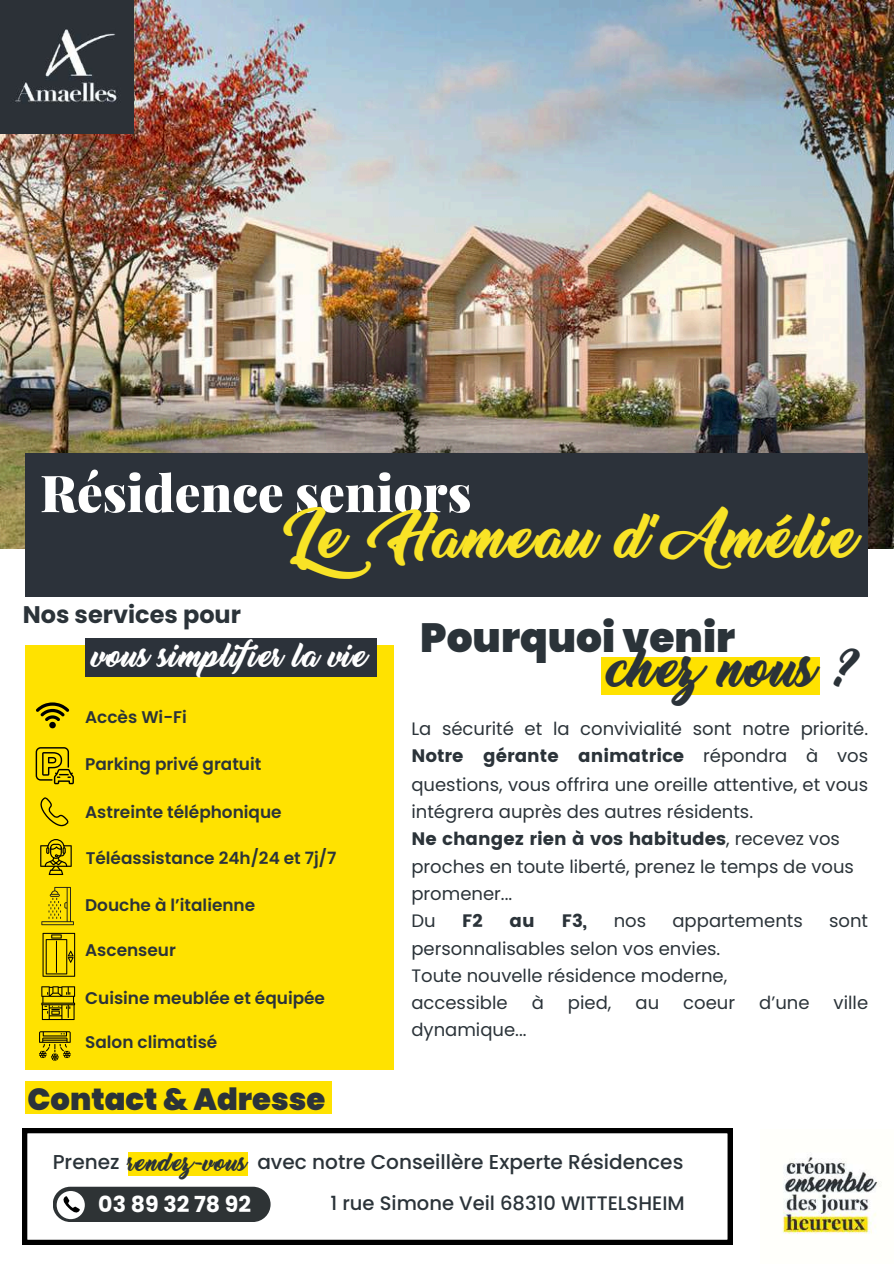
<style>
.page{position:relative;width:894px;height:1264px;background:#fff}
.page>*{position:absolute;margin:0;border:0;box-sizing:border-box;transform-origin:0 0}
.t1{font:900 51px "Playfair Display";color:#fff}
.t2{font:49.5px "Thinking Of Betty";color:#f9e326}
.t3{font:44.85px "Thinking Of Betty";color:#2b3339}
.t4{font:900 40.8px "Poppins";color:#2b3339}
.t5{font:900 30.6px "Poppins";color:#2b3339}
.t6{font:27px "Thinking Of Betty";color:#fff}
.t7{font:700 24px "Poppins";color:#2b3339}
.t8{font:700 22.05px "Poppins";color:#fff}
.t9{font:500 20.1px "Poppins";color:#2b3339}
.t10{font:500 19.5px "Poppins";color:#2b3339}
.t11{font:18px/27.3px "Poppins";color:#2b3339}
.t12{font:18px "Poppins";color:#2b3339}
.t13{font:600 16.95px "Poppins";color:#2b3339}
.s1{font-style:inherit}
.s2{font-family:"Thinking Of Betty";font-weight:400}
</style>
<div class="page">
<img style="left:1px;top:0;width:892px;height:548px">
<div style="left:25px;top:645px;width:369px;height:424px;background:#ffe200"></div>
<div style="left:25px;top:453px;width:842px;height:143px;background:#2c323a"></div>
<img style="left:782px;top:1157px;width:100px;height:77px">
<img style="left:0;top:0;width:134px;height:134px">
<div style="left:85px;top:638px;width:291px;height:38px;background:#2c323a"></div>
<div style="left:600px;top:657px;width:219px;height:37px;background:#ffe200"></div>
<div style="left:25px;top:1081px;width:306px;height:32px;background:#ffe200"></div>
<svg style="left:23px;top:1128px;width:708px;height:116px"></svg>
<div style="left:128px;top:1152px;width:119px;height:23px;background:#ffe200"></div>
<div style="left:53px;top:1186px;width:217px;height:35px;background:#2e3335;border-radius:18px"></div>
<div style="left:57px;top:1190px;width:28px;height:29px;background:#fff;border-radius:50%"></div>
<svg style="left:63px;top:1196px;width:17px;height:17px"></svg>
<svg style="left:40px;top:797px;width:29px;height:29px"></svg>
<svg style="left:40px;top:839px;width:32px;height:36px"></svg>
<svg style="left:36px;top:702px;width:33px;height:26px"></svg>
<svg style="left:36px;top:747px;width:38px;height:37px"></svg>
<svg style="left:41px;top:887px;width:33px;height:38px"></svg>
<svg style="left:41px;top:986px;width:34px;height:34px"></svg>
<svg style="left:39px;top:1031px;width:32px;height:29px"></svg>
<svg style="left:43px;top:932px;width:32px;height:44px"></svg>
<h1 class="t1" style="left:40px;top:457px;width:432px">Résidence seniors</h1>
<h2 class="t2" style="left:289px;top:521px;width:571px">Le Hameau d’ Amélie</h2>
<h3 class="t7" style="left:23px;top:598px;width:220px">Nos services pour</h3>
<h3 class="t6" style="left:93px;top:646px;width:277px">vous simplifier la vie</h3>
<p class="t13" style="left:85px;top:705px;width:103px">Accès Wi-Fi</p>
<p class="t13" style="left:85px;top:751px;width:177px">Parking privé gratuit</p>
<p class="t13" style="left:85px;top:799px;width:198px">Astreinte téléphonique</p>
<p class="t13" style="left:86px;top:846px;width:252px">Téléassistance 24h/24 et 7j/7</p>
<p class="t13" style="left:85px;top:893px;width:171px">Douche à l’italienne</p>
<p class="t13" style="left:85px;top:938px;width:92px">Ascenseur</p>
<p class="t13" style="left:85px;top:986px;width:241px">Cuisine meublée et équipée</p>
<p class="t13" style="left:85px;top:1030px;width:134px">Salon climatisé</p>
<h3 class="t5" style="left:28px;top:1077px;width:299px">Contact &amp; Adresse</h3>
<h3 class="t4" style="left:420px;top:609px;width:316px">Pourquoi venir</h3>
<h3 class="t3" style="left:610px;top:653px;width:249px">chez nous ?</h3>
<p class="t11" style="left:411px;top:715px;width:458px">La sécurité et la convivialité sont notre priorité.<br><span class="s1">Notre gérante animatrice</span> répondra à vos questions, vous offrira une oreille attentive, et vous intégrera auprès des autres résidents.<br><span class="s1">Ne changez rien à vos habitudes</span>, recevez vos proches en toute liberté, prenez le temps de vous promener...<br>Du</p>
<p class="t12" style="left:462px;top:910px;width:22px">F2</p>
<p class="t12" style="left:509px;top:910px;width:27px">au</p>
<p class="t12" style="left:561px;top:910px;width:27px">F3,</p>
<p class="t11" style="left:613px;top:906px;width:34px">nos</p>
<p class="t11" style="left:672px;top:906px;width:132px">appartements</p>
<p class="t11" style="left:829px;top:906px;width:40px">sont</p>
<p class="t11" style="left:411px;top:935px;width:317px">personnalisables selon vos envies.<br>Toute nouvelle résidence moderne, accessible</p>
<p class="t11" style="left:531px;top:989px;width:14px">à</p>
<p class="t11" style="left:567px;top:989px;width:45px">pied,</p>
<p class="t11" style="left:635px;top:989px;width:25px">au</p>
<p class="t11" style="left:683px;top:989px;width:53px">coeur</p>
<p class="t11" style="left:759px;top:989px;width:52px">d’une</p>
<p class="t11" style="left:833px;top:989px;width:36px">ville</p>
<p class="t11" style="left:411px;top:1016px;width:117px">dynamique...</p>
<p class="t9" style="left:53px;top:1148px;width:632px">Prenez <span class="s2">rendez-vous</span> avec notre Conseillère Experte Résidences</p>
<p class="t8" style="left:98px;top:1188px;width:154px">03 89 32 78 92</p>
<p class="t10" style="left:330px;top:1189px;width:355px">1 rue Simone Veil 68310 WITTELSHEIM</p>
</div>
